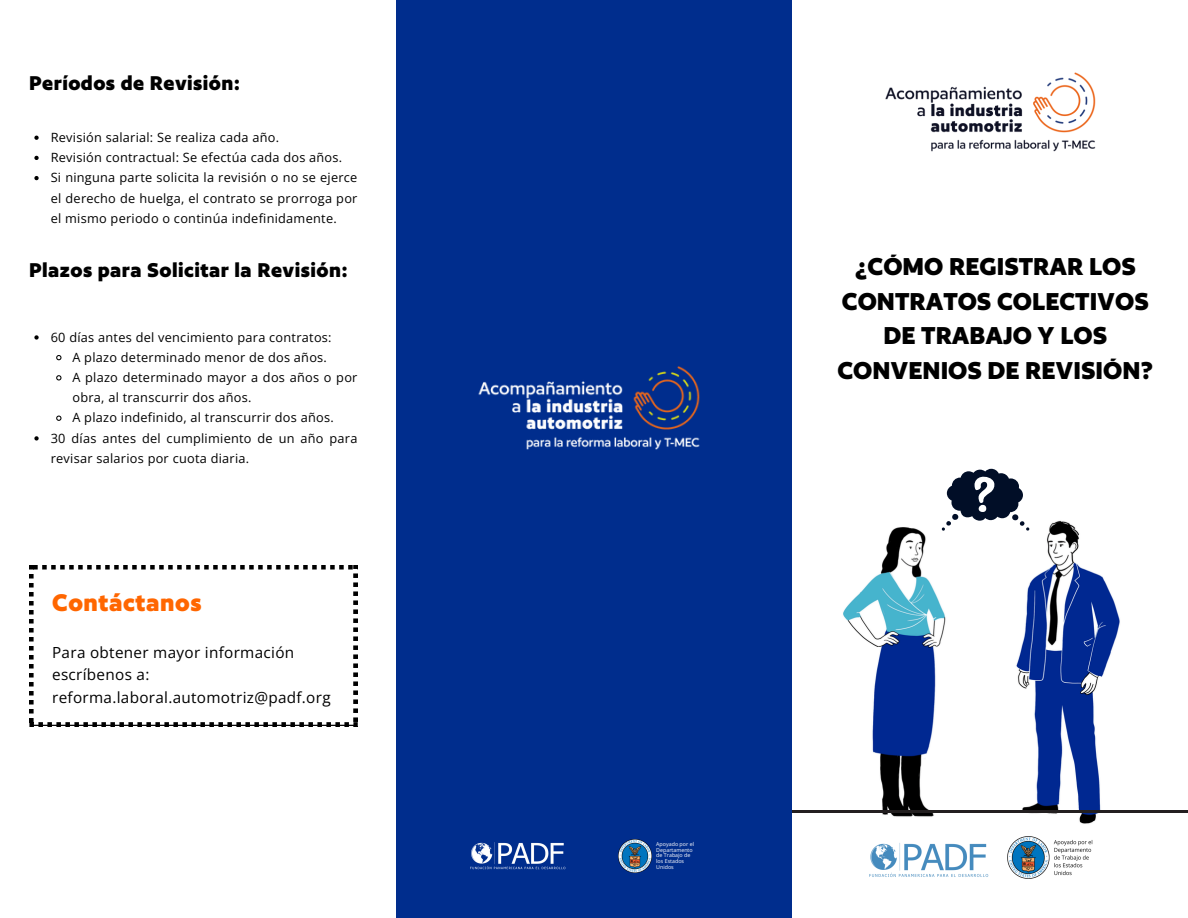
<style>
.page{position:relative;width:1188px;height:918px;background:#fff}
.page>*{position:absolute;margin:0;border:0;box-sizing:border-box;transform-origin:0 0}
.t1{font:700 28.5px/34.8px "Author";color:#000;text-align:center}
.t2{font:700 28.05px "Author";letter-spacing:.02em;color:#f60}
.t3{font:700 23.25px "Author";letter-spacing:.02em;color:#000}
.t4{font:15.3px/22.5px "Open Sans";letter-spacing:.02em;color:#000}
.t5{font:12.75px/20.2px "Open Sans";letter-spacing:.02em;color:#000}
.t6{font:5.4px/5.7px "Open Sans";color:#fff}
</style>
<div class="page">
<div style="left:396px;top:0;width:396px;height:918px;background:#002d8d"></div>
<img style="left:885px;top:72px;width:211px;height:80px">
<img style="left:1007px;top:836px;width:86px;height:43px">
<img style="left:874px;top:843px;width:114px;height:34px">
<img style="left:1012px;top:520px;width:130px;height:304px">
<img style="left:834px;top:527px;width:123px;height:290px">
<svg style="left:942px;top:469px;width:87px;height:62px"></svg>
<hr style="left:792px;top:811px;width:396px;height:2px;background:#231f20">
<img style="left:478px;top:366px;width:222px;height:84px">
<img style="left:470px;top:842px;width:96px;height:27px">
<img style="left:619px;top:839px;width:33px;height:33px">
<svg style="left:29px;top:565px;width:329px;height:162px"></svg>
<svg style="left:34px;top:136px;width:5px;height:4px"></svg>
<svg style="left:34px;top:156px;width:5px;height:4px"></svg>
<svg style="left:34px;top:176px;width:5px;height:4px"></svg>
<svg style="left:34px;top:335px;width:5px;height:5px"></svg>
<svg style="left:56px;top:355px;width:6px;height:6px"></svg>
<svg style="left:56px;top:375px;width:6px;height:6px"></svg>
<svg style="left:56px;top:415px;width:6px;height:6px"></svg>
<svg style="left:34px;top:436px;width:5px;height:5px"></svg>
<img style="left:869px;top:848px;width:114px;height:29px">
<p class="t3" style="left:29px;top:71px;width:213px">Períodos de Revisión:</p>
<p class="t5" style="left:51px;top:127px;width:230px">Revisión salarial: Se realiza cada año.</p>
<p class="t5" style="left:51px;top:147px;width:293px">Revisión contractual: Se efectúa cada dos años.</p>
<h2 class="t5" style="left:51px;top:167px;width:308px;text-align:justify">Si ninguna parte solicita la revisión o no se ejerce el derecho de huelga, el contrato se prorroga por el mismo periodo o continúa indefinidamente.</h2>
<h4 class="t3" style="left:29px;top:258px;width:320px">Plazos para Solicitar la Revisión:</h4>
<p class="t5" style="left:51px;top:327px;width:282px">60 días antes del vencimiento para contratos:</p>
<p class="t5" style="left:72px;top:347px;width:256px">A plazo determinado menor de dos años.</p>
<p class="t5" style="left:72px;top:367px;width:287px">A plazo determinado mayor a dos años o por obra, al transcurrir dos años.</p>
<p class="t5" style="left:72px;top:407px;width:263px">A plazo indefinido, al transcurrir dos años.</p>
<h1 class="t5" style="left:51px;top:428px;width:308px">30 días antes del cumplimiento de un año para revisar salarios por cuota diaria.</h1>
<p class="t2" style="left:52px;top:588px;width:151px">Contáctanos</p>
<p class="t4" style="left:52px;top:641px;width:280px">Para obtener mayor información escríbenos a: reforma.laboral.automotriz@padf.org</p>
<p class="t1" style="left:837px;top:248px;width:317px">¿CÓMO REGISTRAR LOS<br>CONTRATOS COLECTIVOS<br>DE TRABAJO Y LOS<br>CONVENIOS DE REVISIÓN?</p>
<p class="t6" style="left:656px;top:841px;width:39px">Apoyado por el<br>Departamento de Trabajo de los Estados<br>Unidos</p>
</div>
